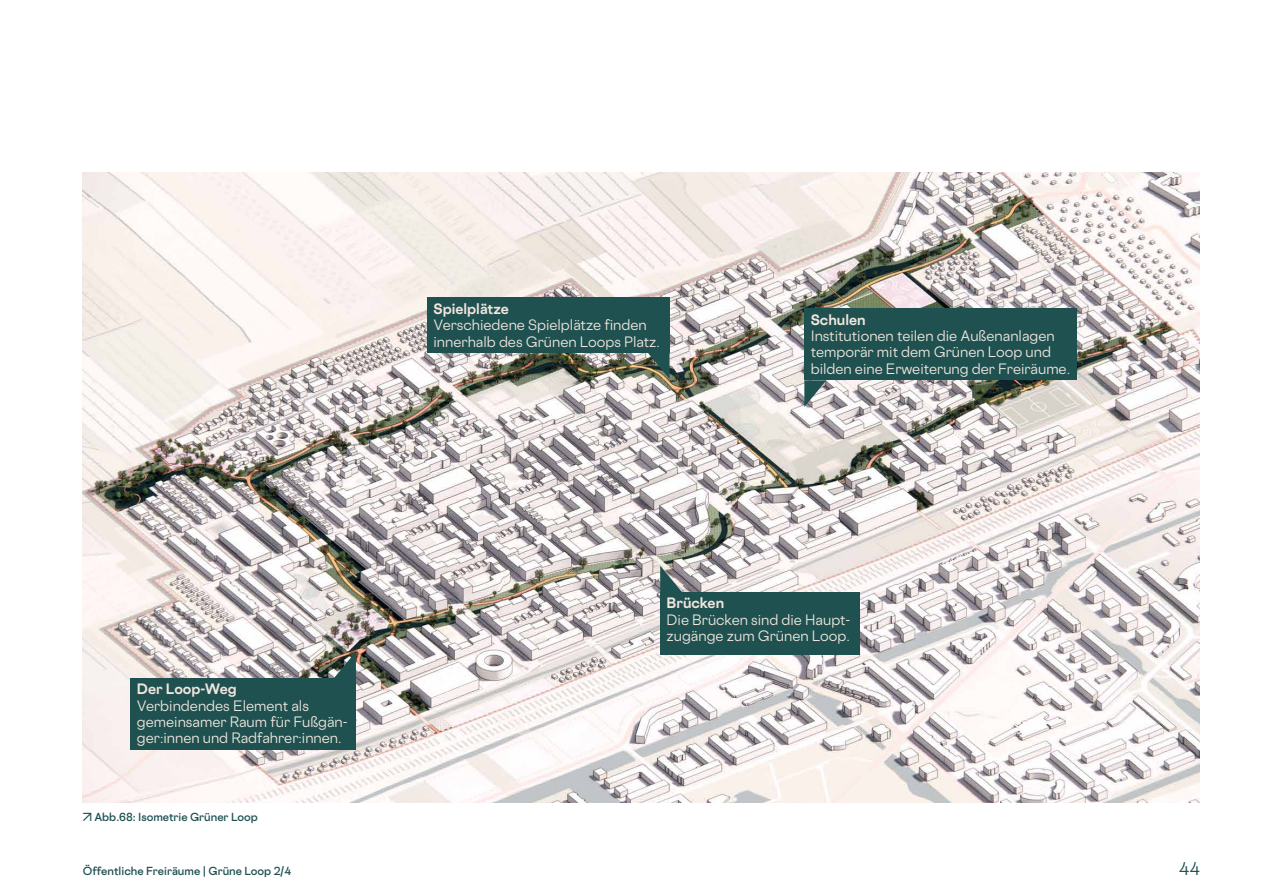
<style>
.page{position:relative;width:1263px;height:893px;background:#fff}
.page>*{position:absolute;margin:0;border:0;box-sizing:border-box;transform-origin:0 0}
.t1{font:16.5px "Cosmica";color:#1f5151}
.t2{font:13.5px/16.2px "Cosmica";color:#f0e6dd}
.t3{font:700 13.5px "Cosmica";color:#f0e6dd}
.t4{font:600 10.5px "Cosmica";color:#1f5151}
</style>
<div class="page">
<img style="left:83px;top:173px;width:1116px;height:630px">
<img style="left:412px;top:662px;width:67px;height:36px">
<div style="left:804px;top:308px;width:272px;height:72px;background:#1f5151"></div>
<svg style="left:804px;top:380px;width:22px;height:27px"></svg>
<div style="left:131px;top:678px;width:225px;height:71px;background:#1f5151"></div>
<svg style="left:334px;top:651px;width:22px;height:27px"></svg>
<div style="left:660px;top:592px;width:200px;height:62px;background:#1f5151"></div>
<svg style="left:660px;top:566px;width:22px;height:26px"></svg>
<div style="left:427px;top:298px;width:242px;height:55px;background:#1f5151"></div>
<svg style="left:647px;top:353px;width:22px;height:26px"></svg>
<p class="t3" style="left:433px;top:300px;width:77px">Spielplätze</p>
<p class="t2" style="left:433px;top:317px;width:228px">Verschiedene Spielplätze finden innerhalb des Grünen Loops Platz.</p>
<p class="t3" style="left:811px;top:311px;width:56px">Schulen</p>
<p class="t2" style="left:811px;top:328px;width:261px">Institutionen teilen die Außenanlagen temporär mit dem Grünen Loop und bilden eine Erweiterung der Freiräume.</p>
<p class="t3" style="left:137px;top:681px;width:101px">Der Loop-Weg</p>
<p class="t2" style="left:137px;top:697px;width:212px">Verbindendes Element als gemeinsamer Raum für Fußgän&shy;ger:innen und Radfahrer:innen.</p>
<p class="t4" style="left:83px;top:810px;width:177px">↗ Abb.68: Isometrie Grüner Loop</p>
<p class="t4" style="left:83px;top:864px;width:210px">Öffentliche Freiräume | Grüne Loop 2/4</p>
<p class="t3" style="left:666px;top:595px;width:59px">Brücken</p>
<p class="t2" style="left:666px;top:611px;width:185px">Die Brücken sind die Haupt&shy;zugänge zum Grünen Loop.</p>
<p class="t1" style="left:1179px;top:858px;width:23px">44</p>
</div>
